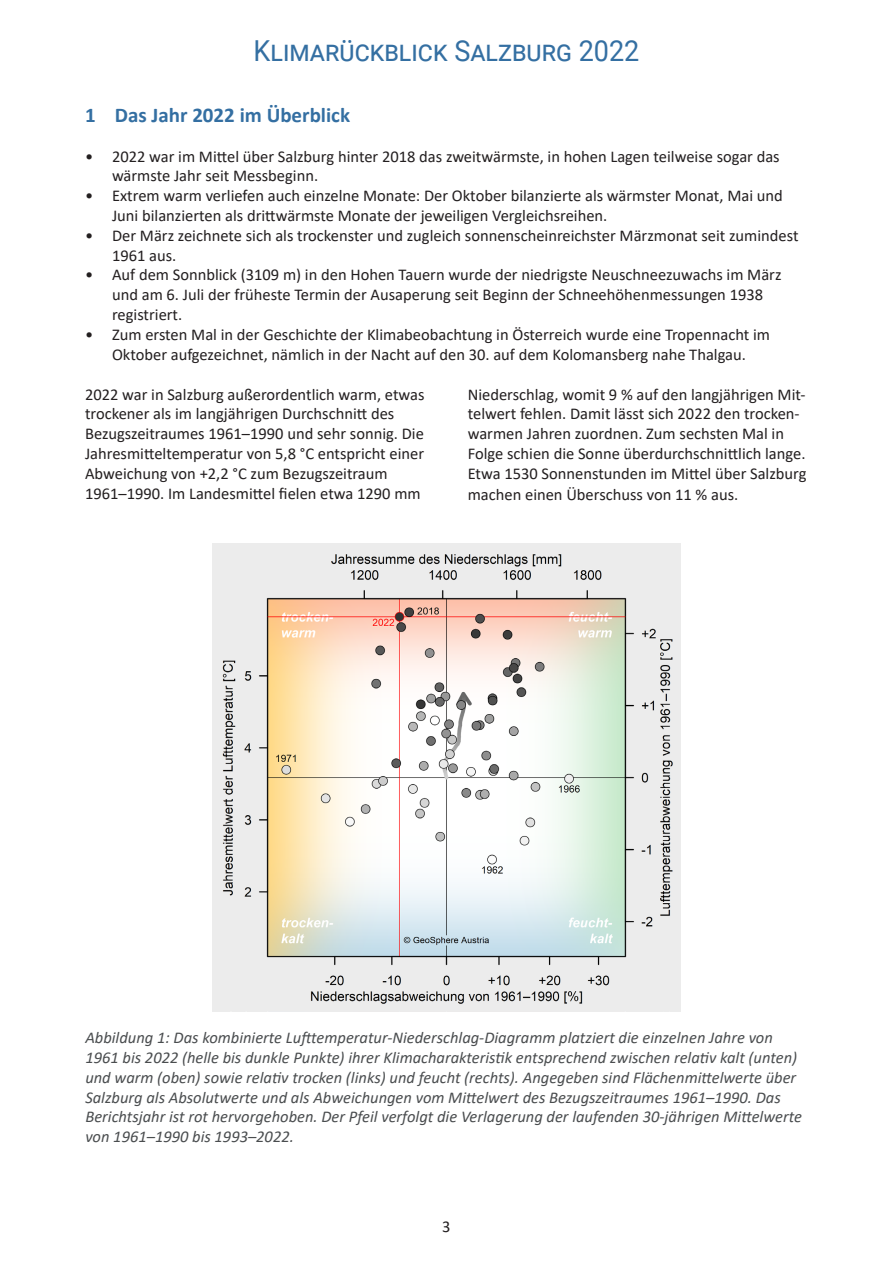
<style>
.page{position:relative;width:893px;height:1263px;background:#fff}
.page>*{position:absolute;margin:0;border:0;box-sizing:border-box;transform-origin:0 0}
.t1{font:28.95px "Roboto";color:#346fa2;scale:.93 1}
.t2{font:700 21px "Calibri";color:#346fa2}
.t3{font:16.5px/19.8px "Calibri";color:#231f20}
.t4{font:italic 16.5px/19.8px "Calibri";color:#4a4d4f}
</style>
<div class="page">
<img style="left:213px;top:544px;width:467px;height:468px">
<h1 class="t1" style="left:254px;top:30px;width:416px">Klimarückblick Salzburg 2022</h1>
<h1 class="t2" style="left:85px;top:100px;width:267px">1 Das Jahr 2022 im Überblick</h1>
<p class="t3" style="left:112px;top:146px;width:669px;text-indent:-27px">• 2022 war im Mittel über Salzburg hinter 2018 das zweitwärmste, in hohen Lagen teilweise sogar das wärmste Jahr seit Messbeginn.</p>
<p class="t3" style="left:112px;top:185px;width:672px;text-indent:-27px">• Extrem warm verliefen auch einzelne Monate: Der Oktober bilanzierte als wärmster Monat, Mai und<br>Juni bilanzierten als drittwärmste Monate der jeweiligen Vergleichsreihen.</p>
<p class="t3" style="left:112px;top:225px;width:688px;text-indent:-27px">• Der März zeichnete sich als trockenster und zugleich sonnenscheinreichster Märzmonat seit zumindest<br>1961 aus.</p>
<p class="t3" style="left:112px;top:265px;width:671px;text-indent:-27px">• Auf dem Sonnblick (3109 m) in den Hohen Tauern wurde der niedrigste Neuschneezuwachs im März und am 6. Juli der früheste Termin der Ausaperung seit Beginn der Schneehöhenmessungen 1938 registriert.</p>
<p class="t3" style="left:85px;top:324px;width:687px;text-align:center">• Zum ersten Mal in der Geschichte der Klimabeobachtung in Österreich wurde eine Tropennacht im<br>Oktober aufgezeichnet, nämlich in der Nacht auf den 30. auf dem Kolomansberg nahe Thalgau.</p>
<p class="t3" style="left:85px;top:384px;width:341px">2022 war in Salzburg außerordentlich warm, etwas trockener als im langjährigen Durchschnitt des Bezugszeitraumes 1961–1990 und sehr sonnig. Die Jahresmitteltemperatur von 5,8 °C entspricht einer Abweichung von +2,2 °C zum Bezugszeitraum 1961–1990. Im Landesmittel fielen etwa 1290 mm</p>
<p class="t3" style="left:468px;top:384px;width:340px">Niederschlag, womit 9 % auf den langjährigen Mit&shy;telwert fehlen. Damit lässt sich 2022 den trocken&shy;warmen Jahren zuordnen. Zum sechsten Mal in Folge schien die Sonne überdurchschnittlich lange.<br>Etwa 1530 Sonnenstunden im Mittel über Salzburg</p>
<p class="t3" style="left:468px;top:485px;width:272px">machen einen Überschuss von 11 % aus.</p>
<p class="t4" style="left:85px;top:1027px;width:718px">Abbildung 1: Das kombinierte Lufttemperatur-Niederschlag-Diagramm platziert die einzelnen Jahre von 1961 bis 2022 (helle bis dunkle Punkte) ihrer Klimacharakteristik entsprechend zwischen relativ kalt (unten) und warm (oben) sowie relativ trocken (links) und feucht (rechts). Angegeben sind Flächenmittelwerte über Salzburg als Absolutwerte und als Abweichungen vom Mittelwert des Bezugszeitraumes 1961–1990. Das Berichtsjahr ist rot hervorgehoben. Der Pfeil verfolgt die Verlagerung der laufenden 30-jährigen Mittelwerte von 1961–1990 bis 1993–2022.</p>
<p class="t3" style="left:442px;top:1216px;width:10px">3</p>
</div>
